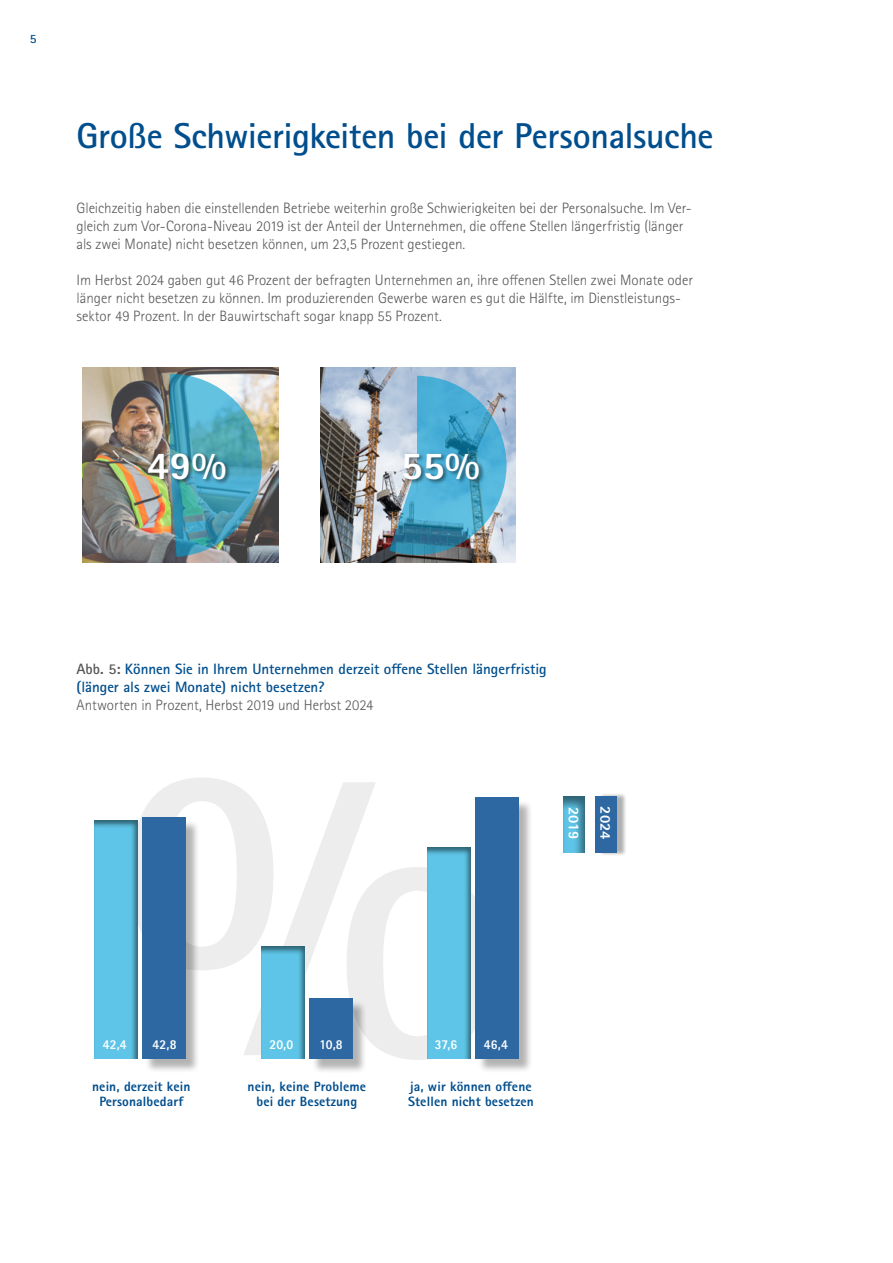
<style>
.page{position:relative;width:893px;height:1263px;background:#fff}
.page>*{position:absolute;margin:0;border:0;box-sizing:border-box;transform-origin:0 0}
.t1{font:800 39.6px "Rotis Sans Serif Pro";color:#fff}
.t2{font:700 36px "Rotis Sans Serif Pro";letter-spacing:-.015em;color:#004e8d}
.t3{font:300 15px/18px "Rotis Sans Serif Pro";letter-spacing:-.005em;color:#575756}
.t4{font:700 15px/18px "Rotis Sans Serif Pro";letter-spacing:-.005em;color:#004e8d}
.t5{font:800 14.85px "Rotis Sans Serif Pro";letter-spacing:-.01em;color:#fff}
.t6{font:800 13.65px "Rotis Sans Serif Pro";letter-spacing:.005em;color:#fff;scale:.9 1}
.t7{font:800 13.5px/14.7px "Rotis Sans Serif Pro";letter-spacing:.01em;color:#004e8d;text-align:center}
.t8{font:700 12.75px "Rotis Sans Serif Pro";color:#004e8d}
.s1{color:#575756}
</style>
<div class="page">
<div style="left:250px;top:935px;width:68px;height:126px;background:#000;opacity:.5"></div>
<div style="left:312px;top:1000px;width:55px;height:74px;background:#000;opacity:.3"></div>
<div style="left:309px;top:998px;width:43px;height:60px;background:#2e68a2"></div>
<div style="left:416px;top:836px;width:70px;height:225px;background:#000;opacity:.5"></div>
<div style="left:478px;top:800px;width:55px;height:273px;background:#000;opacity:.3"></div>
<div style="left:476px;top:797px;width:43px;height:261px;background:#2e68a2"></div>
<div style="left:552px;top:785px;width:47px;height:69px;background:#000;opacity:.5"></div>
<div style="left:599px;top:793px;width:28px;height:63px;background:#000;opacity:.31"></div>
<div style="left:595px;top:796px;width:22px;height:56px;background:#2e68a2"></div>
<div style="left:145px;top:820px;width:55px;height:253px;background:#000;opacity:.3"></div>
<div style="left:142px;top:817px;width:43px;height:241px;background:#2e68a2"></div>
<div style="left:82px;top:809px;width:70px;height:252px;background:#000;opacity:.5"></div>
<img style="left:83px;top:368px;width:195px;height:195px">
<img style="left:170px;top:374px;width:92px;height:183px">
<div style="left:148px;top:452px;width:84px;height:33px;background:#000;opacity:.5"></div>
<img style="left:320px;top:368px;width:195px;height:195px">
<img style="left:389px;top:376px;width:117px;height:179px">
<div style="left:403px;top:452px;width:82px;height:33px;background:#000;opacity:.5"></div>
<p class="t8" style="left:30px;top:30px;width:8px">5</p>
<h2 class="t2" style="left:77px;top:113px;width:638px">Große Schwierigkeiten bei der Personalsuche</h2>
<p class="t3" style="left:77px;top:199px;width:617px">Gleichzeitig haben die einstellenden Betriebe weiterhin große Schwierigkeiten bei der Personalsuche. Im Ver&shy;gleich zum Vor-Corona-Niveau 2019 ist der Anteil der Unternehmen, die offene Stellen längerfristig (länger als zwei Monate) nicht besetzen können, um 23,5 Prozent gestiegen.</p>
<p class="t3" style="left:77px;top:271px;width:618px">Im Herbst 2024 gaben gut 46 Prozent der befragten Unternehmen an, ihre offenen Stellen zwei Monate oder länger nicht besetzen zu können. Im produzierenden Gewerbe waren es gut die Hälfte, im Dienstleistungs&shy;sektor 49 Prozent. In der Bauwirtschaft sogar knapp 55 Prozent.</p>
<h1 class="t1" style="left:147px;top:440px;width:81px">49%</h1>
<h1 class="t1" style="left:401px;top:440px;width:80px">55%</h1>
<p class="t4" style="left:77px;top:659px;width:472px"><span class="s1">Abb. 5:</span> Können Sie in Ihrem Unternehmen derzeit offene Stellen längerfristig (länger als zwei Monate) nicht besetzen?</p>
<p class="t3" style="left:77px;top:696px;width:298px">Antworten in Prozent, Herbst 2019 und Herbst 2024</p>
<p class="t5" style="left:583px;top:807px;width:34px;rotate:90deg">2019</p>
<p class="t5" style="left:615px;top:806px;width:35px;rotate:90deg">2024</p>
<p class="t6" style="left:103px;top:1036px;width:28px">42,4</p>
<p class="t6" style="left:153px;top:1036px;width:28px">42,8</p>
<p class="t6" style="left:269px;top:1036px;width:28px">20,0</p>
<p class="t6" style="left:319px;top:1036px;width:27px">10,8</p>
<p class="t6" style="left:435px;top:1036px;width:26px">37,6</p>
<p class="t6" style="left:484px;top:1036px;width:28px">46,4</p>
<p class="t7" style="left:92px;top:1079px;width:100px">nein, derzeit kein<br>Personalbedarf</p>
<p class="t7" style="left:248px;top:1079px;width:120px">nein, keine Probleme bei der Besetzung</p>
<p class="t7" style="left:408px;top:1079px;width:127px;text-align:left">ja, wir können offene<br>Stellen nicht besetzen</p>
</div>
